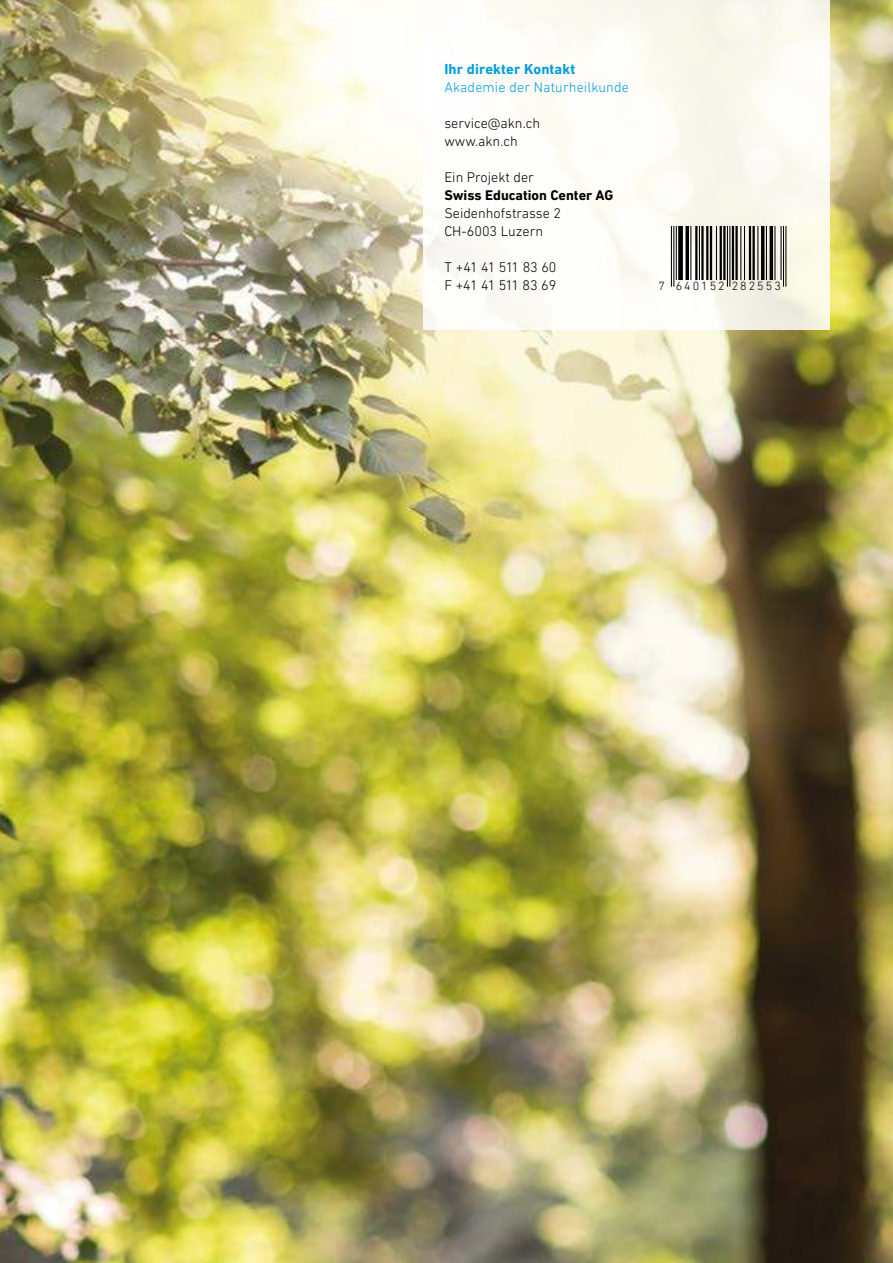
<style>
.page{position:relative;width:893px;height:1263px;background:#fff}
.page>*{position:absolute;margin:0;border:0;box-sizing:border-box;transform-origin:0 0}
.t1{font:700 14.7px "DIN Next LT Pro";letter-spacing:.01em;color:#009ee3}
.t2{font:300 14.25px/18px "DIN Next LT Pro";color:#000}
.t3{font:300 14.25px/18px "DIN Next LT Pro";letter-spacing:-.06em;color:#000}
.t4{font:300 14.25px "DIN Next LT Pro";letter-spacing:.01em;color:#009ee3}
.t5{font:700 14.25px "DIN Next LT Pro";color:#000}
.t6{font:300 12.15px "DIN Next LT Pro";letter-spacing:.17em;color:#000}
</style>
<div class="page">
<img style="left:0;top:0;width:893px;height:1263px">
<svg style="left:423px;top:0;width:406px;height:330px;fill:#fdfcf6"></svg>
<hr style="left:671px;top:226px;width:1px;height:61px;background:#000">
<hr style="left:673px;top:226px;width:1px;height:61px;background:#000">
<hr style="left:676px;top:226px;width:1px;height:54px;background:#000">
<div style="left:678px;top:226px;width:5px;height:54px;background:#000"></div>
<svg style="left:685px;top:226px;width:4px;height:54px"></svg>
<hr style="left:690px;top:226px;width:1px;height:54px;background:#000">
<hr style="left:695px;top:226px;width:2px;height:54px;background:#000">
<hr style="left:699px;top:226px;width:1px;height:54px;background:#000">
<hr style="left:701px;top:226px;width:3px;height:54px;background:#000">
<hr style="left:706px;top:226px;width:2px;height:54px;background:#000">
<hr style="left:710px;top:226px;width:2px;height:54px;background:#000">
<hr style="left:716px;top:226px;width:1px;height:54px;background:#000">
<hr style="left:720px;top:226px;width:2px;height:54px;background:#000">
<hr style="left:723px;top:226px;width:2px;height:54px;background:#000">
<hr style="left:727px;top:226px;width:1px;height:61px;background:#000">
<hr style="left:729px;top:226px;width:1px;height:61px;background:#000">
<hr style="left:732px;top:226px;width:2px;height:54px;background:#000">
<hr style="left:735px;top:226px;width:3px;height:54px;background:#000">
<hr style="left:740px;top:226px;width:1px;height:54px;background:#000">
<hr style="left:744px;top:226px;width:1px;height:54px;background:#000">
<hr style="left:749px;top:226px;width:2px;height:54px;background:#000">
<hr style="left:752px;top:226px;width:3px;height:54px;background:#000">
<hr style="left:757px;top:226px;width:1px;height:54px;background:#000">
<hr style="left:761px;top:226px;width:3px;height:54px;background:#000">
<hr style="left:766px;top:226px;width:1px;height:54px;background:#000">
<hr style="left:770px;top:226px;width:3px;height:54px;background:#000">
<hr style="left:774px;top:226px;width:1px;height:54px;background:#000">
<hr style="left:780px;top:226px;width:2px;height:54px;background:#000">
<hr style="left:783px;top:226px;width:1px;height:61px;background:#000">
<hr style="left:785px;top:226px;width:1px;height:61px;background:#000">
<p class="t1" style="left:444px;top:63px;width:133px">Ihr direkter Kontakt</p>
<p class="t4" style="left:444px;top:81px;width:186px">Akademie der Naturheilkunde</p>
<p class="t2" style="left:444px;top:115px;width:97px">service@akn.ch www.akn.ch</p>
<p class="t2" style="left:444px;top:169px;width:91px">Ein Projekt der</p>
<p class="t5" style="left:444px;top:189px;width:170px">Swiss Education Center AG</p>
<p class="t2" style="left:444px;top:205px;width:118px">Seidenhofstrasse 2<br>CH-6003 Luzern</p>
<p class="t3" style="left:444px;top:259px;width:114px">T +41 41 511 83 60<br>F +41 41 511 83 69</p>
<p class="t6" style="left:659px;top:279px;width:124px">7 640152 282553</p>
</div>
